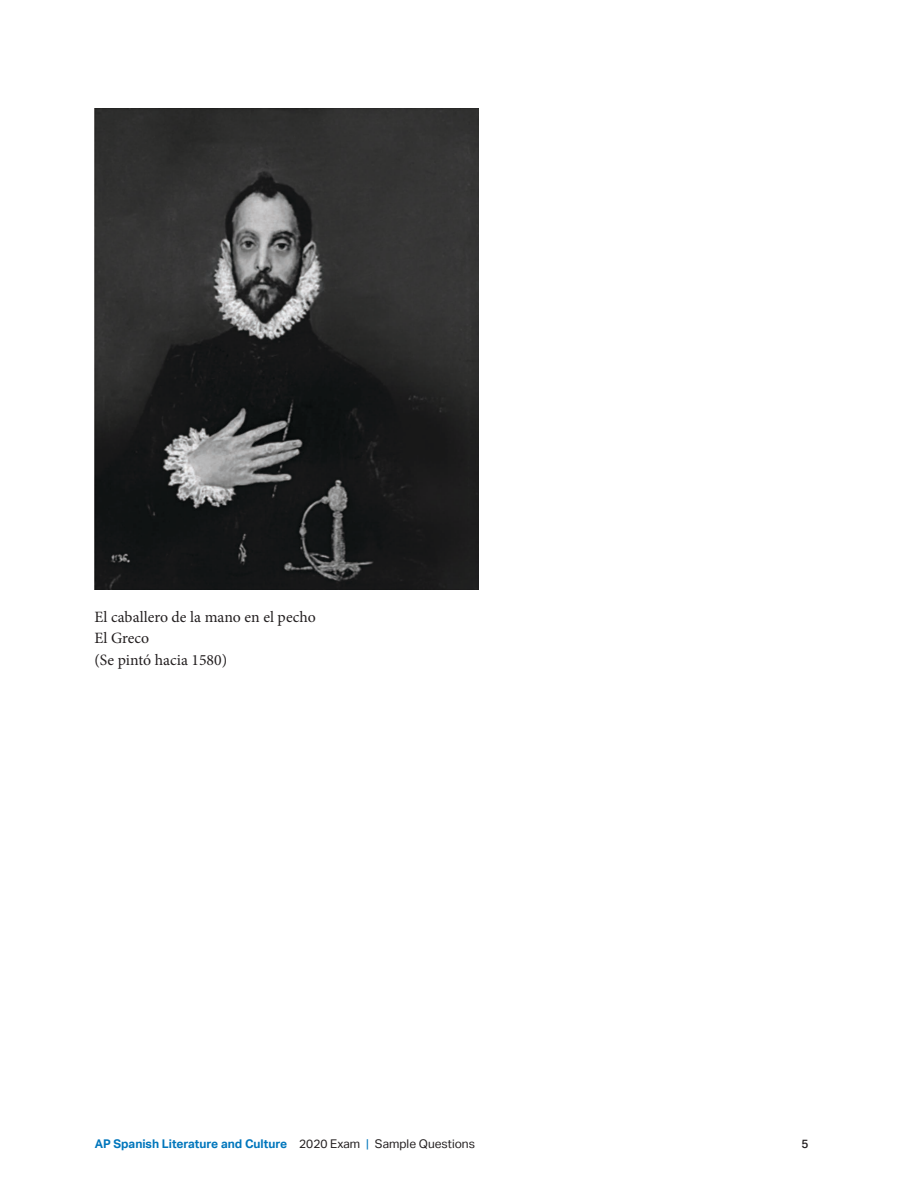
<style>
.page{position:relative;width:918px;height:1188px;background:#fff}
.page>*{position:absolute;margin:0;border:0;box-sizing:border-box;transform-origin:0 0}
.Sample_Question___Bo{font:15.75px/21.3px "Minion Pro";color:#231f20}
.t1{font:700 12px "Aktiv Grotesk";color:#0076bc}
.t2{font:500 12px "Aktiv Grotesk";color:#231f20}
.s1{font-weight:400;color:#231f20}
.s2{font-weight:400}
</style>
<div class="page">
<img style="left:94px;top:108px;width:384px;height:482px">
<p class="Sample_Question___Bo" style="left:94px;top:607px;width:223px">El caballero de la mano en el pecho<br>El Greco<br>(Se pintó hacia 1580)</p>
<p class="t1" style="left:95px;top:1136px;width:382px">AP Spanish Literature and Culture <span class="s1">2020 Exam</span> <span class="s2">|</span> <span class="s1">Sample Questions</span></p>
<p class="t2" style="left:801px;top:1136px;width:9px">5</p>
</div>
